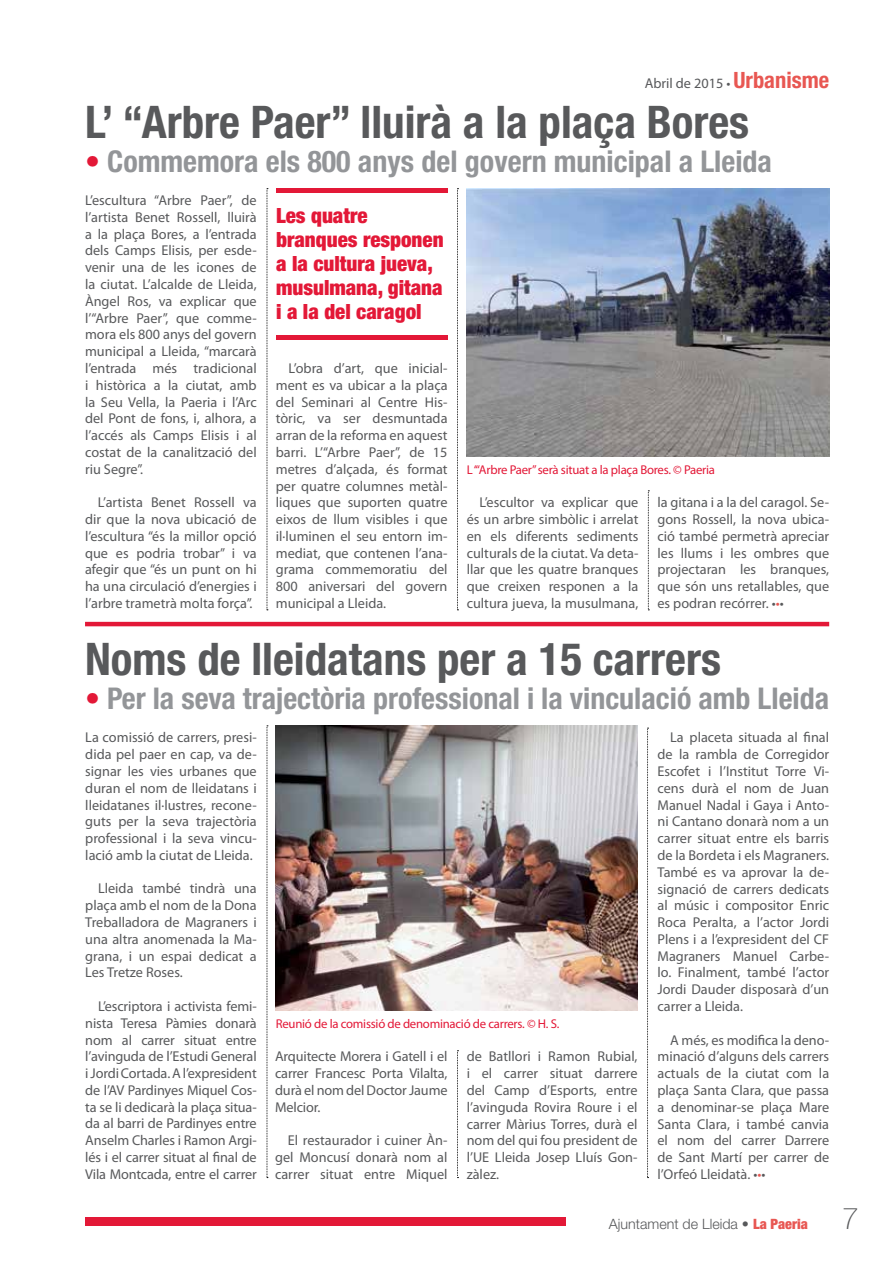
<style>
.page{position:relative;width:893px;height:1263px;background:#fff}
.page>*{position:absolute;margin:0;border:0;box-sizing:border-box;transform-origin:0 0}
.t1{font:700 condensed 45px "Helvetica Neue LT Std";color:#58595b}
.t2{font:700 condensed 30px "Helvetica Neue LT Std";color:#939598}
.t3{font:900 condensed 21px/24px "Helvetica Neue LT Std";color:#e31837}
.t4{font:14.25px/16.8px "Myriad Pro";color:#58595b;text-align:justify}
.t5{font:300 14.25px "Helvetica Neue LT Std";color:#58595b}
.t6{font:12.75px "Myriad Pro";letter-spacing:-.02em;color:#e31837}
.s1{font-family:"Helvetica Neue LT Std";font-weight:700;font-stretch:condensed;font-size:22.5px;color:#e85752}
.s2{color:#e31837}
.s3{color:#e85752}
.s4{font-weight:500}
.s5{font-weight:900;font-stretch:condensed;color:#e85752}
.s6{font-weight:100;font-size:30px}
</style>
<div class="page">
<div style="left:85px;top:1217px;width:481px;height:9px;background:#e31837"></div>
<svg style="left:267px;top:188px;width:1px;height:422px"></svg>
<svg style="left:267px;top:725px;width:1px;height:453px"></svg>
<svg style="left:457px;top:1050px;width:1px;height:128px"></svg>
<svg style="left:647px;top:728px;width:2px;height:450px"></svg>
<svg style="left:457px;top:188px;width:1px;height:422px"></svg>
<svg style="left:648px;top:490px;width:1px;height:120px"></svg>
<hr style="left:85px;top:622px;width:744px;height:4px;background:#e31837">
<img style="left:467px;top:188px;width:362px;height:269px">
<img style="left:275px;top:725px;width:363px;height:286px">
<div style="left:276px;top:188px;width:171px;height:5px;background:#e31837"></div>
<hr style="left:276px;top:335px;width:172px;height:4px;background:#e31837">
<p class="t4" style="left:645px;top:74px;width:186px">Abril de 2015 • <span class="s1">Urbanisme</span></p>
<h1 class="t1" style="left:85px;top:95px;width:666px">L’ “Arbre Paer” lluirà a la plaça Bores</h1>
<h2 class="t2" style="left:85px;top:143px;width:688px"><span class="s2">•</span> Commemora els 800 anys del govern municipal a Lleida</h2>
<p class="t4" style="left:85px;top:192px;width:173px">L’escultura “Arbre Paer”, de l’artista Benet Rossell, lluirà a la plaça Bores, a l’entrada dels Camps Elisis, per esde&shy;venir una de les icones de la ciutat. L’alcalde de Lleida, Àngel Ros, va explicar que l’“Arbre Paer”, que comme&shy;mora els 800 anys del govern municipal a Lleida, “marcarà l’entrada més tradicional i històrica a la ciutat, amb la Seu Vella, la Paeria i l’Arc del Pont de fons, i, alhora, a l’accés als Camps Elisis i al costat de la canalització del riu Segre”.</p>
<p class="t4" style="left:85px;top:494px;width:173px;text-indent:13px">L’artista Benet Rossell va dir que la nova ubicació de l’escultura “és la millor opció que es podria trobar” i va afegir que “és un punt on hi ha una circulació d’energies i l’arbre trametrà molta força”.</p>
<h3 class="t3" style="left:276px;top:204px;width:169px">Les quatre branques responen a la cultura jueva, musulmana, gitana i a la del caragol</h3>
<p class="t4" style="left:276px;top:360px;width:173px;text-indent:13px">L’obra d’art, que inicial&shy;ment es va ubicar a la plaça del Seminari al Centre His&shy;tòric, va ser desmuntada arran de la reforma en aquest barri. L’“Arbre Paer”, de 15 metres d’alçada, és format per quatre columnes metàl&shy;liques que suporten quatre eixos de llum visibles i que il·luminen el seu entorn im&shy;mediat, que contenen l’ana&shy;grama commemoratiu del 800 aniversari del govern municipal a Lleida.</p>
<p class="t6" style="left:467px;top:461px;width:250px">L ‘“Arbre Paer” serà situat a la plaça Bores. © Paeria</p>
<p class="t4" style="left:467px;top:494px;width:173px;text-indent:13px">L’escultor va explicar que és un arbre simbòlic i arrelat en els diferents sediments culturals de la ciutat. Va deta&shy;llar que les quatre branques que creixen responen a la cultura jueva, la musulmana,</p>
<p class="t4" style="left:657px;top:494px;width:173px">la gitana i a la del caragol. Se&shy;gons Rossell, la nova ubica&shy;ció també permetrà apreciar les llums i les ombres que projectaran les branques, que són uns retallables, que es podran recórrer. •<span class="s3">•</span>•</p>
<h1 class="t1" style="left:85px;top:632px;width:637px">Noms de lleidatans per a 15 carrers</h1>
<h2 class="t2" style="left:85px;top:680px;width:746px"><span class="s2">•</span> Per la seva trajectòria professional i la vinculació amb Lleida</h2>
<p class="t4" style="left:85px;top:729px;width:173px">La comissió de carrers, presi&shy;dida pel paer en cap, va de&shy;signar les vies urbanes que duran el nom de lleidatans i lleidatanes il·lustres, recone&shy;guts per la seva trajectòria professional i la seva vincu&shy;lació amb la ciutat de Lleida.</p>
<p class="t4" style="left:85px;top:880px;width:173px;text-indent:13px">Lleida també tindrà una plaça amb el nom de la Dona Treballadora de Magraners i una altra anomenada la Ma&shy;grana, i un espai dedicat a Les Tretze Roses.</p>
<p class="t4" style="left:85px;top:997px;width:173px;text-indent:13px">L’escriptora i activista femi&shy;nista Teresa Pàmies donarà nom al carrer situat entre l’avinguda de l’Estudi General i Jordi Cortada. A l’expresident de l’AV Pardinyes Miquel Cos&shy;ta se li dedicarà la plaça situa&shy;da al barri de Pardinyes entre Anselm Charles i Ramon Argi&shy;lés i el carrer situat al final de Vila Montcada, entre el carrer</p>
<p class="t6" style="left:276px;top:1015px;width:285px">Reunió de la comissió de denominació de carrers. © H. S.</p>
<p class="t4" style="left:275px;top:1048px;width:174px">Arquitecte Morera i Gatell i el carrer Francesc Porta Vilalta, durà el nom del Doctor Jaume Melcior.</p>
<p class="t4" style="left:275px;top:1132px;width:174px;text-indent:13px">El restaurador i cuiner Àn&shy;gel Moncusí donarà nom al carrer situat entre Miquel</p>
<p class="t4" style="left:467px;top:1048px;width:172px">de Batllori i Ramon Rubial, i el carrer situat darrere del Camp d’Esports, entre l’avinguda Rovira Roure i el carrer Màrius Torres, durà el nom del qui fou president de l’UE Lleida Josep Lluís Gon&shy;zàlez.</p>
<p class="t4" style="left:657px;top:729px;width:173px;text-indent:13px">La placeta situada al final de la rambla de Corregidor Escofet i l’Institut Torre Vi&shy;cens durà el nom de Juan Manuel Nadal i Gaya i Anto&shy;ni Cantano donarà nom a un carrer situat entre els barris de la Bordeta i els Magraners.<br>També es va aprovar la de&shy;signació de carrers dedicats al músic i compositor Enric Roca Peralta, a l’actor Jordi Plens i a l’expresident del CF Magraners Manuel Carbe&shy;lo. Finalment, també l’actor Jordi Dauder disposarà d’un carrer a Lleida.</p>
<p class="t4" style="left:657px;top:1031px;width:173px;text-indent:13px">A més, es modifica la deno&shy;minació d’alguns dels carrers actuals de la ciutat com la plaça Santa Clara, que passa a denominar-se plaça Mare Santa Clara, i també canvia el nom del carrer Darrere de Sant Martí per carrer de l’Orfeó Lleidatà. •<span class="s3">•</span>•</p>
<p class="t5" style="left:609px;top:1215px;width:251px">Ajuntament de Lleida <span class="s4">•</span> <span class="s5">La Paeria</span> <span class="s6">7</span></p>
</div>
